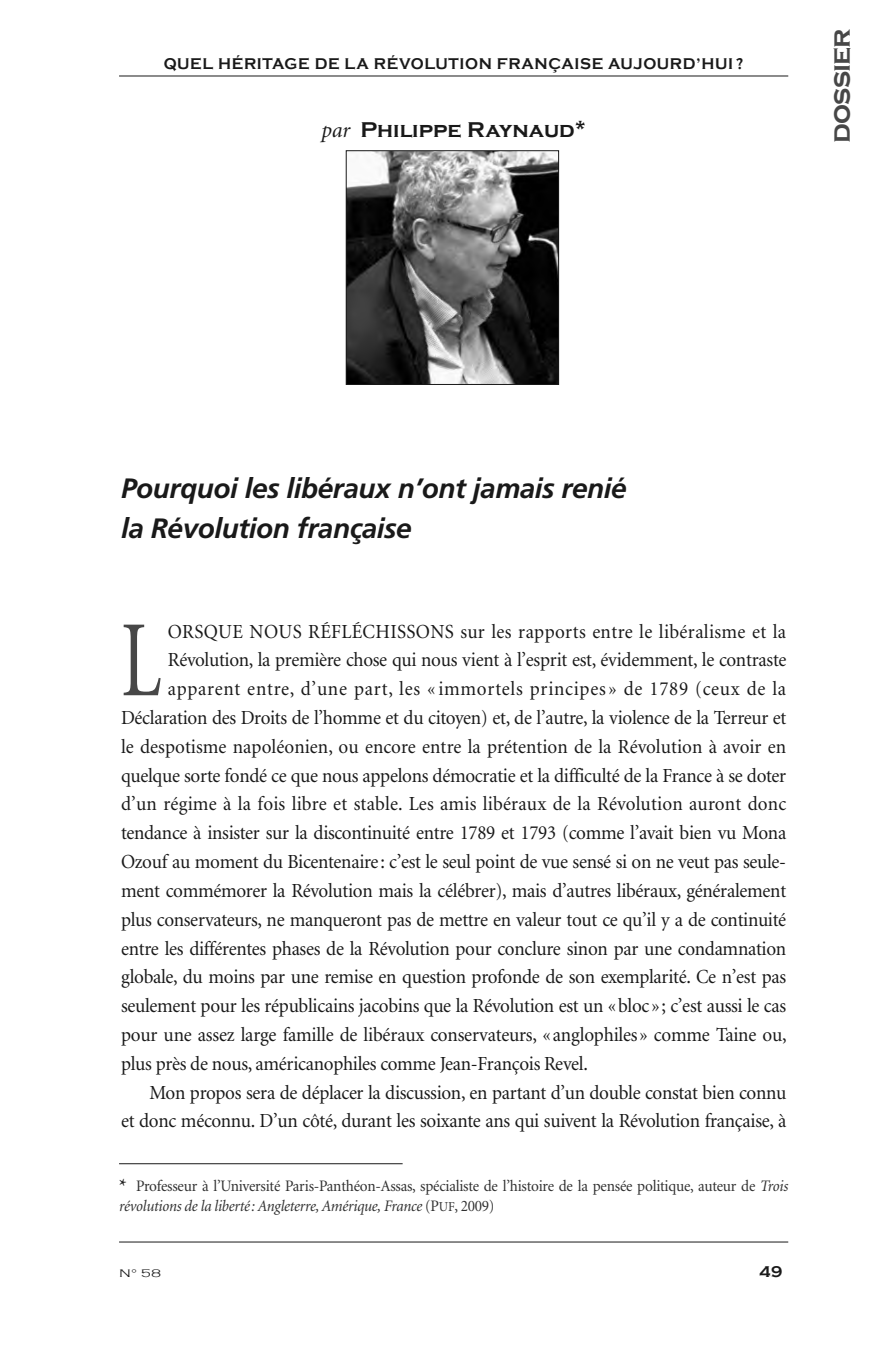
<style>
.page{position:relative;width:879px;height:1361px;background:#fff}
.page>*{position:absolute;margin:0;border:0;box-sizing:border-box;transform-origin:0 0}
.t1{font:108.6px "Minion";color:#474747;scale:.7 1}
.t2{font:italic 700 28px/40px "Frutiger";letter-spacing:-.015em;color:#191919}
.t3{font:700 28px "Copperplate Gothic";letter-spacing:-.03em;color:#474747}
.t4{font:700 22px "Copperplate Gothic";color:#191919}
.t5{font:20px "Minion";letter-spacing:-.015em;color:#191919;scale:.95 1}
.t6{font:20px "Minion";letter-spacing:.01em;color:#191919;scale:.95 1}
.t7{font:20px "Minion";letter-spacing:.035em;color:#191919;scale:.95 1}
.t8{font:20px "Minion";letter-spacing:.015em;color:#191919;scale:.95 1}
.t9{font:16px/20.2px "Minion";letter-spacing:-.015em;color:#303030;scale:.95 1}
.t10{font:700 16px "Copperplate Gothic";letter-spacing:.04em;color:#191919;scale:.95 1}
.t11{font:700 16px "Copperplate Gothic";letter-spacing:.04em;color:#191919}
.t12{font:300 11.2px "Copperplate Gothic";color:#191919;scale:1.25 1}
.s1{font-family:"Minion";font-weight:400;font-style:italic}
.s2{font-weight:700;font-size:18px;color:#191919}
.s3{font-style:italic}
.s4{font-size:13.6px}
</style>
<div class="page">
<hr style="left:119px;top:76px;width:669px;height:1px;background:#191919">
<hr style="left:119px;top:1241px;width:669px;height:1px;background:#191919">
<hr style="left:119px;top:1163px;width:283px;height:1px;background:#191919">
<img style="left:348px;top:152px;width:209px;height:231px">
<div style="left:346px;top:150px;width:213px;height:235px;border:1px solid #191919"></div>
<p class="t10" style="left:164px;top:55px;width:612px">QUEL HÉRITAGE DE LA RÉVOLUTION FRANÇAISE AUJOURD’HUI ?</p>
<p class="t4" style="left:321px;top:117px;width:266px"><span class="s1">par</span> Philippe Raynaud*</p>
<h2 class="t3" style="left:825px;top:143px;width:116px;rotate:-90deg">dossier</h2>
<h2 class="t2" style="left:121px;top:470px;width:507px">Pourquoi les libéraux n’ont jamais renié la Révolution française</h2>
<h1 class="t1" style="left:121px;top:618px;width:59px">L</h1>
<p class="t8" style="left:168px;top:623px;width:652px">ORSQUE NOUS RÉFLÉCHISSONS sur les rapports entre le libéralisme et la</p>
<p class="t5" style="left:168px;top:652px;width:652px">Révolution, la première chose qui nous vient à l’esprit est, évidemment, le contraste</p>
<p class="t7" style="left:168px;top:681px;width:652px">apparent entre, d’une part, les «immortels principes » de 1789 (ceux de la</p>
<p class="t5" style="left:121px;top:710px;width:702px">Déclaration des Droits de l’homme et du citoyen) et, de l’autre, la violence de la Terreur et</p>
<p class="t5" style="left:121px;top:738px;width:701px">le despotisme napoléonien, ou encore entre la prétention de la Révolution à avoir en</p>
<p class="t5" style="left:121px;top:767px;width:701px">quelque sorte fondé ce que nous appelons démocratie et la difficulté de la France à se doter</p>
<p class="t6" style="left:121px;top:796px;width:702px">d’un régime à la fois libre et stable. Les amis libéraux de la Révolution auront donc</p>
<p class="t5" style="left:121px;top:825px;width:702px">tendance à insister sur la discontinuité entre 1789 et 1793 (comme l’avait bien vu Mona</p>
<p class="t5" style="left:121px;top:854px;width:701px">Ozouf au moment du Bicentenaire: c’est le seul point de vue sensé si on ne veut pas seule-</p>
<p class="t5" style="left:121px;top:882px;width:701px">ment commémorer la Révolution mais la célébrer), mais d’autres libéraux, généralement</p>
<p class="t5" style="left:121px;top:911px;width:701px">plus conservateurs, ne manqueront pas de mettre en valeur tout ce qu’il y a de continuité</p>
<p class="t5" style="left:121px;top:940px;width:701px">entre les différentes phases de la Révolution pour conclure sinon par une condamnation</p>
<p class="t5" style="left:121px;top:969px;width:702px">globale, du moins par une remise en question profonde de son exemplarité. Ce n’est pas</p>
<p class="t5" style="left:121px;top:998px;width:702px">seulement pour les républicains jacobins que la Révolution est un «bloc»; c’est aussi le cas</p>
<p class="t5" style="left:121px;top:1026px;width:702px">pour une assez large famille de libéraux conservateurs, «anglophiles» comme Taine ou,</p>
<p class="t5" style="left:121px;top:1055px;width:493px">plus près de nous, américanophiles comme Jean-François Revel.</p>
<p class="t5" style="left:149px;top:1084px;width:672px">Mon propos sera de déplacer la discussion, en partant d’un double constat bien connu</p>
<p class="t5" style="left:121px;top:1113px;width:702px">et donc méconnu. D’un côté, durant les soixante ans qui suivent la Révolution française, à</p>
<p class="t9" style="left:119px;top:1177px;width:706px"><span class="s2">*</span> Professeur à l’Université Paris-Panthéon-Assas, spécialiste de l’histoire de la pensée politique, auteur de <span class="s3">Trois révolutions de la liberté: Angleterre, Amérique, France</span> (P<span class="s4">UF</span>, 2009)</p>
<p class="t12" style="left:119px;top:1266px;width:35px">N° 58</p>
<p class="t11" style="left:759px;top:1262px;width:25px">49</p>
</div>
